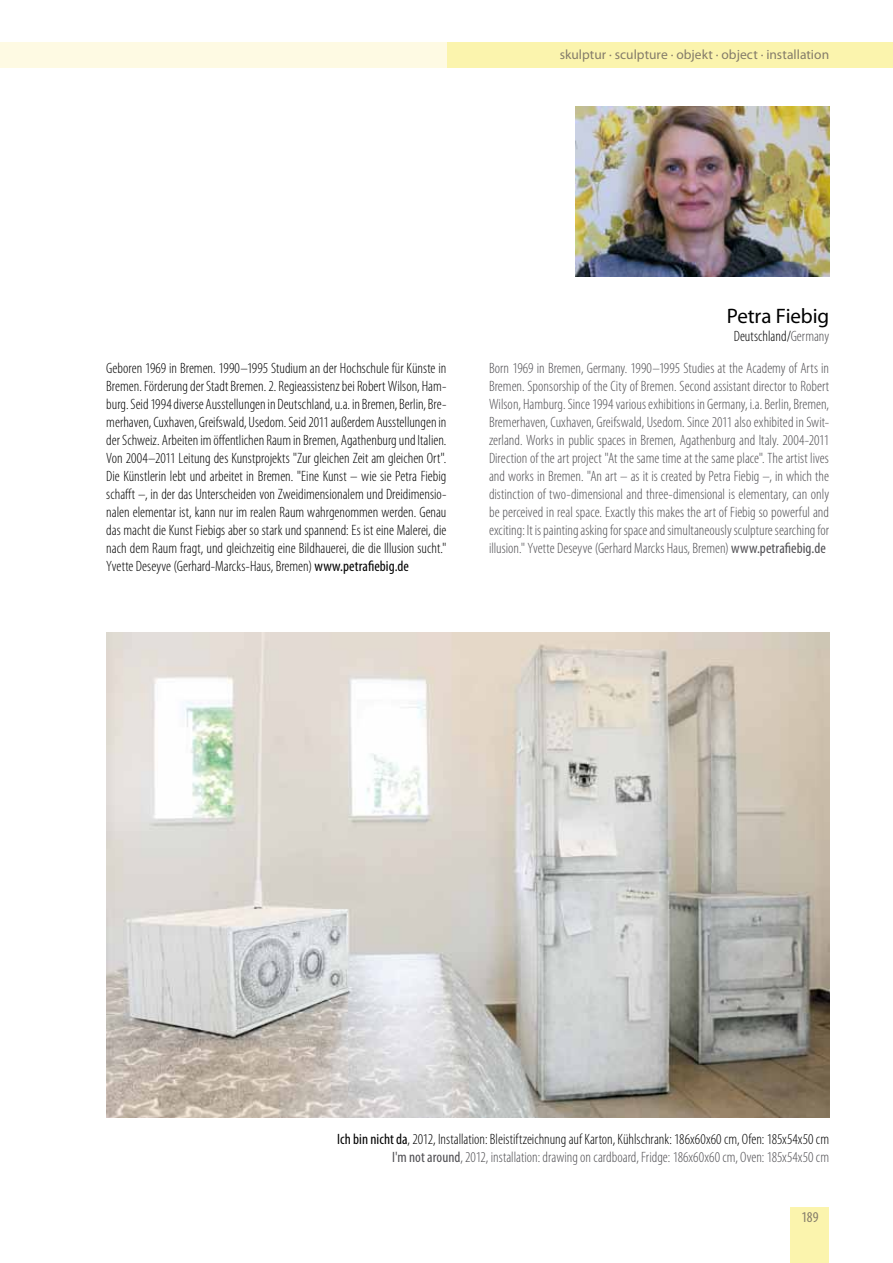
<style>
.page{position:relative;width:893px;height:1263px;background:#fff}
.page>*{position:absolute;margin:0;border:0;box-sizing:border-box;transform-origin:0 0}
.t1{font:21px "Myriad Pro";letter-spacing:-.01em;color:#000}
.t2{font:300 condensed 15px/18px "Myriad Pro";color:#000;text-align:right}
.t3{font:300 condensed 15px/18px "Myriad Pro";color:#504f53;text-align:justify}
.t4{font:condensed 15px "Myriad Pro";color:#847c6a}
.t5{font:13.5px "Myriad Pro";color:#847c6a}
.s1{color:#504f53}
.s2{font-weight:400}
.s3{font-weight:400;color:#504f53}
</style>
<div class="page">
<div style="left:791px;top:1208px;width:38px;height:55px;background:#fbf4ad"></div>
<div style="left:446px;top:43px;width:447px;height:25px;background:#fbf4ad"></div>
<div style="left:0;top:43px;width:446px;height:25px;background:#fefae3"></div>
<img style="left:106px;top:633px;width:723px;height:485px">
<img style="left:575px;top:106px;width:254px;height:170px">
<p class="t5" style="left:560px;top:46px;width:271px">skulptur · sculpture · objekt · object · installation</p>
<h1 class="t1" style="left:727px;top:303px;width:104px">Petra Fiebig</h1>
<p class="t2" style="left:734px;top:327px;width:97px">Deutschland/<span class="s1">Germany</span></p>
<p class="t2" style="left:106px;top:359px;width:342px;text-align:justify">Geboren 1969 in Bremen. 1990–1995 Studium an der Hochschule für Künste in Bremen. Förderung der Stadt Bremen. 2. Regieassistenz bei Robert Wilson, Ham&shy;burg. Seid 1994 diverse Ausstellungen in Deutschland, u.a. in Bremen, Berlin, Bre&shy;merhaven, Cuxhaven, Greifswald, Usedom. Seid 2011 außerdem Ausstellungen in der Schweiz. Arbeiten im öffentlichen Raum in Bremen, Agathenburg und Italien.<br>Von 2004–2011 Leitung des Kunstprojekts "Zur gleichen Zeit am gleichen Ort".<br>Die Künstlerin lebt und arbeitet in Bremen. "Eine Kunst – wie sie Petra Fiebig schafft –, in der das Unterscheiden von Zweidimensionalem und Dreidimensio&shy;nalen elementar ist, kann nur im realen Raum wahrgenommen werden. Genau das macht die Kunst Fiebigs aber so stark und spannend: Es ist eine Malerei, die nach dem Raum fragt, und gleichzeitig eine Bildhauerei, die die Illusion sucht." Yvette Deseyve (Gerhard-Marcks-Haus, Bremen) <span class="s2">www.petrafiebig.de</span></p>
<p class="t3" style="left:489px;top:359px;width:342px">Born 1969 in Bremen, Germany. 1990–1995 Studies at the Academy of Arts in Bremen. Sponsorship of the City of Bremen. Second assistant director to Robert Wilson, Hamburg. Since 1994 various exhibitions in Germany, i.a. Berlin, Bremen, Bremerhaven, Cuxhaven, Greifswald, Usedom. Since 2011 also exhibited in Swit&shy;zerland. Works in public spaces in Bremen, Agathenburg and Italy. 2004-2011<br>Direction of the art project "At the same time at the same place". The artist lives and works in Bremen. "An art – as it is created by Petra Fiebig –, in which the distinction of two-dimensional and three-dimensional is elementary, can only be perceived in real space. Exactly this makes the art of Fiebig so powerful and exciting: It is painting asking for space and simultaneously sculpture searching for illusion." Yvette Deseyve (Gerhard Marcks Haus, Bremen) <span class="s2">www.petrafiebig.de</span></p>
<p class="t2" style="left:337px;top:1130px;width:493px"><span class="s2">Ich bin nicht da</span>, 2012, Installation: Bleistiftzeichnung auf Karton, Kühlschrank: 186x60x60 cm, Ofen: 185x54x50 cm<br><span class="s3">I'm not around</span><span class="s1">, 2012, installation: drawing on cardboard, Fridge: 186x60x60 cm, Oven: 185x54x50 cm</span></p>
<p class="t4" style="left:801px;top:1208px;width:18px">189</p>
</div>
